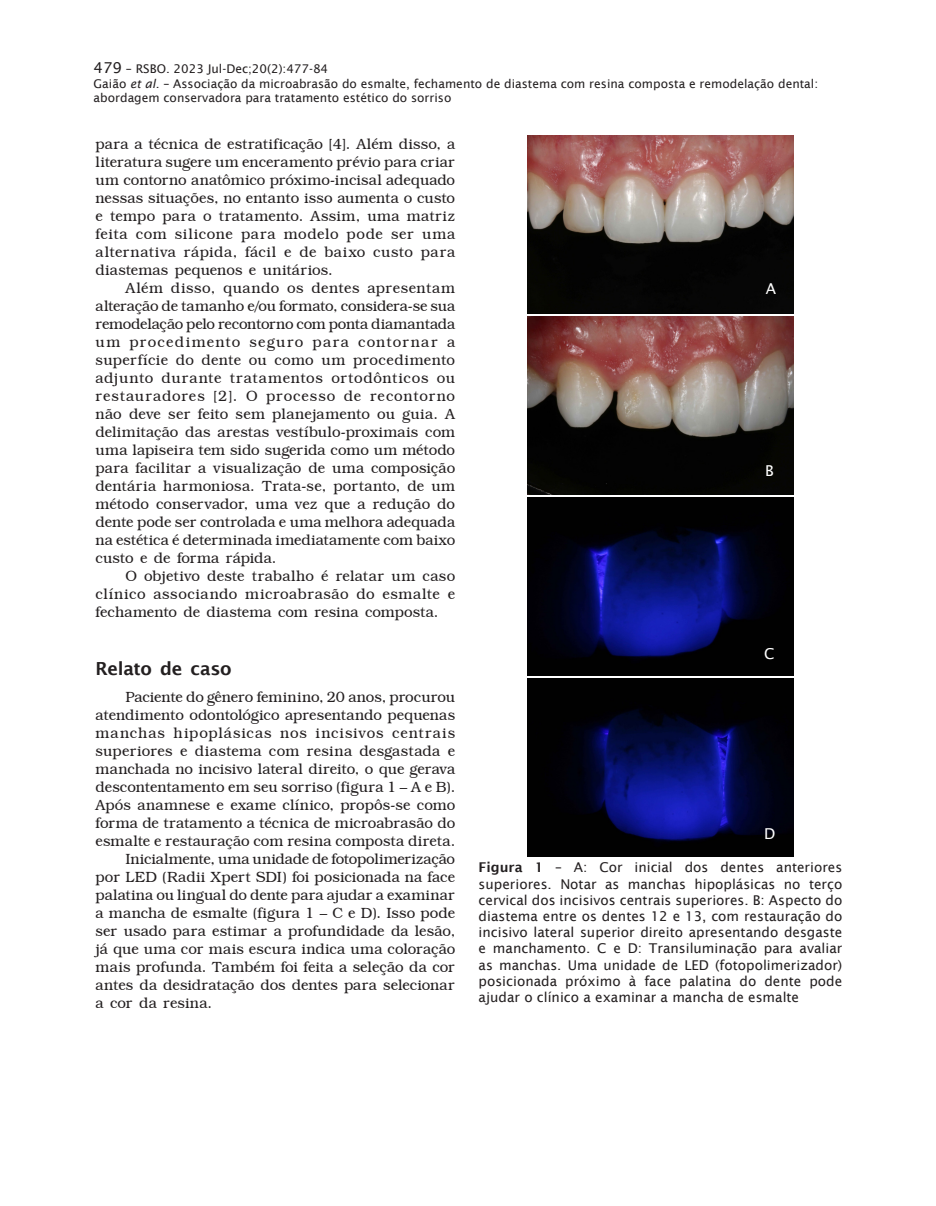
<style>
.page{position:relative;width:936px;height:1206px;background:#fff}
.page>*{position:absolute;margin:0;border:0;box-sizing:border-box;transform-origin:0 0}
.t1{font:600 18px "Lucida Sans";letter-spacing:-.015em;color:#231f20}
.t2{font:300 15px/18px "Bookman IT Cby BT";color:#231f20;text-align:justify}
.t3{font:300 15px "Bookman IT Cby BT";letter-spacing:.055em;color:#231f20}
.t4{font:15px "Lucida Sans";color:#fff}
.t5{font:13.5px/16.2px "Lucida Sans";color:#231f20;text-align:justify}
.t6{font:12px/14.4px "Lucida Sans";color:#231f20}
.s1{font-size:15px}
.s2{font-style:italic}
.s3{font-weight:600}
</style>
<div class="page">
<img style="left:527px;top:135px;width:266px;height:178px">
<img style="left:527px;top:316px;width:266px;height:178px">
<img style="left:527px;top:497px;width:266px;height:178px">
<img style="left:527px;top:678px;width:266px;height:177px">
<p class="t6" style="left:94px;top:62px;width:725px"><span class="s1">479</span> – RSBO. 2023 Jul-Dec;20(2):477-84<br>Gaião <span class="s2">et al</span>. – Associação da microabrasão do esmalte, fechamento de diastema com resina composta e remodelação dental: abordagem conservadora para tratamento estético do sorriso</p>
<p class="t2" style="left:95px;top:134px;width:361px">para a técnica de estratificação [4]. Além disso, a literatura sugere um enceramento prévio para criar um contorno anatômico próximo-incisal adequado nessas situações, no entanto isso aumenta o custo e tempo para o tratamento. Assim, uma matriz feita com silicone para modelo pode ser uma alternativa rápida, fácil e de baixo custo para diastemas pequenos e unitários.</p>
<p class="t2" style="left:95px;top:278px;width:361px;text-indent:30px">Além disso, quando os dentes apresentam alteração de tamanho e/ou formato, considera-se sua remodelação pelo recontorno com ponta diamantada um procedimento seguro para contornar a superfície do dente ou como um procedimento adjunto durante tratamentos ortodônticos ou restauradores [2]. O processo de recontorno não deve ser feito sem planejamento ou guia. A delimitação das arestas vestíbulo-proximais com uma lapiseira tem sido sugerida como um método para facilitar a visualização de uma composição dentária harmoniosa. Trata-se, portanto, de um método conservador, uma vez que a redução do dente pode ser controlada e uma melhora adequada na estética é determinada imediatamente com baixo custo e de forma rápida.</p>
<p class="t2" style="left:95px;top:566px;width:361px;text-indent:30px">O objetivo deste trabalho é relatar um caso clínico associando microabrasão do esmalte e fechamento de diastema com resina composta.</p>
<p class="t4" style="left:765px;top:280px;width:12px">A</p>
<p class="t4" style="left:764px;top:462px;width:10px">B</p>
<p class="t1" style="left:95px;top:657px;width:138px">Relato de caso</p>
<p class="t2" style="left:125px;top:687px;width:331px">Paciente do gênero feminino, 20 anos, procurou</p>
<p class="t2" style="left:95px;top:705px;width:361px">atendimento odontológico apresentando pequenas</p>
<p class="t3" style="left:95px;top:723px;width:361px">manchas hipoplásicas nos incisivos centrais</p>
<p class="t2" style="left:95px;top:741px;width:361px">superiores e diastema com resina desgastada e</p>
<p class="t2" style="left:95px;top:759px;width:361px">manchada no incisivo lateral direito, o que gerava</p>
<p class="t2" style="left:95px;top:777px;width:361px">descontentamento em seu sorriso (figura 1 – A e B).</p>
<p class="t2" style="left:95px;top:795px;width:361px">Após anamnese e exame clínico, propôs-se como</p>
<p class="t2" style="left:95px;top:813px;width:361px">forma de tratamento a técnica de microabrasão do</p>
<p class="t2" style="left:95px;top:831px;width:361px">esmalte e restauração com resina composta direta.</p>
<p class="t2" style="left:125px;top:849px;width:331px">Inicialmente, uma unidade de fotopolimerização</p>
<p class="t2" style="left:95px;top:867px;width:361px">por LED (Radii Xpert SDI) foi posicionada na face</p>
<p class="t2" style="left:95px;top:885px;width:361px">palatina ou lingual do dente para ajudar a examinar</p>
<p class="t2" style="left:95px;top:903px;width:361px">a mancha de esmalte (figura 1 – C e D). Isso pode</p>
<p class="t2" style="left:95px;top:921px;width:361px">ser usado para estimar a profundidade da lesão,</p>
<p class="t2" style="left:95px;top:939px;width:361px">já que uma cor mais escura indica uma coloração</p>
<p class="t2" style="left:95px;top:957px;width:361px">mais profunda. Também foi feita a seleção da cor</p>
<p class="t2" style="left:95px;top:975px;width:361px">antes da desidratação dos dentes para selecionar</p>
<p class="t2" style="left:95px;top:993px;width:118px">a cor da resina.</p>
<p class="t4" style="left:763px;top:644px;width:12px">C</p>
<p class="t4" style="left:763px;top:824px;width:13px">D</p>
<p class="t5" style="left:478px;top:859px;width:365px"><span class="s3">Figura 1</span> – A: Cor inicial dos dentes anteriores superiores. Notar as manchas hipoplásicas no terço cervical dos incisivos centrais superiores. B: Aspecto do diastema entre os dentes 12 e 13, com restauração do incisivo lateral superior direito apresentando desgaste e manchamento. C e D: Transiluminação para avaliar as manchas. Uma unidade de LED (fotopolimerizador) posicionada próximo à face palatina do dente pode ajudar o clínico a examinar a mancha de esmalte</p>
</div>
